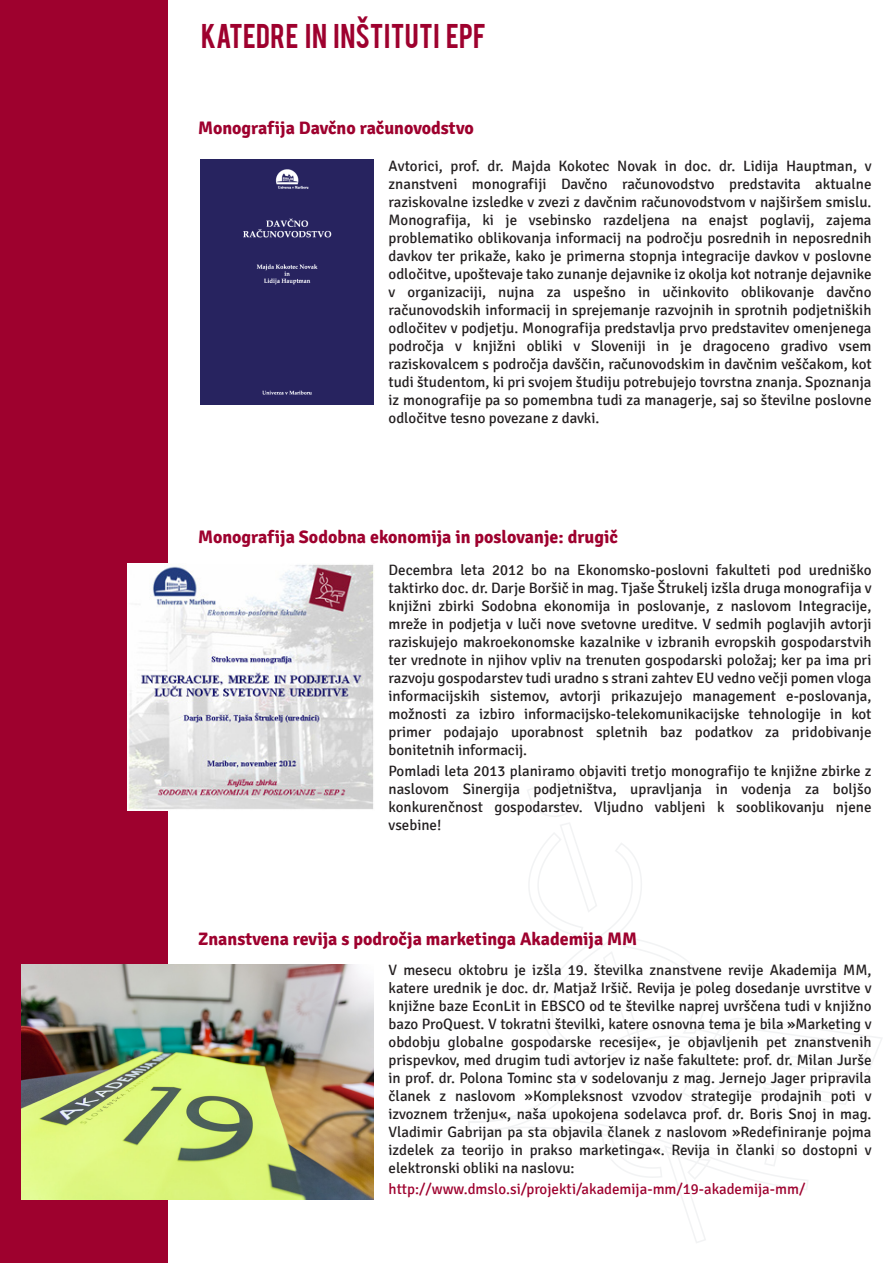
<style>
.page{position:relative;width:893px;height:1263px;background:#fff}
.page>*{position:absolute;margin:0;border:0;box-sizing:border-box;transform-origin:0 0}
.t1{font:27px "Bebas";letter-spacing:.015em;color:#9e012e}
.t2{font:700 18px "Signika";color:#9e012e}
.t3{font:15px/18px "Signika";color:#231f20;text-align:justify}
.t4{font:15px "Signika";color:#9e012e}
</style>
<div class="page">
<svg style="left:468px;top:774px;width:414px;height:469px"></svg>
<div style="left:0;top:0;width:168px;height:1263px;background:#9e012e"></div>
<div style="left:201px;top:160px;width:173px;height:244px;background:#27235f"></div>
<img style="left:128px;top:563px;width:246px;height:247px">
<img style="left:21px;top:964px;width:352px;height:235px">
<h1 class="t1" style="left:201px;top:16px;width:287px">KATEDRE IN INŠTITUTI EPF</h1>
<p class="t2" style="left:198px;top:117px;width:277px">Monografija Davčno računovodstvo</p>
<p class="t3" style="left:388px;top:157px;width:485px">Avtorici, prof. dr. Majda Kokotec Novak in doc. dr. Lidija Hauptman, v znanstveni monografiji Davčno računovodstvo predstavita aktualne raziskovalne izsledke v zvezi z davčnim računovodstvom v najširšem smislu.<br>Monografija, ki je vsebinsko razdeljena na enajst poglavij, zajema problematiko oblikovanja informacij na področju posrednih in neposrednih davkov ter prikaže, kako je primerna stopnja integracije davkov v poslovne odločitve, upoštevaje tako zunanje dejavnike iz okolja kot notranje dejavnike v organizaciji, nujna za uspešno in učinkovito oblikovanje davčno računovodskih informacij in sprejemanje razvojnih in sprotnih podjetniških odločitev v podjetju. Monografija predstavlja prvo predstavitev omenjenega področja v knjižni obliki v Sloveniji in je dragoceno gradivo vsem raziskovalcem s področja davščin, računovodskim in davčnim veščakom, kot tudi študentom, ki pri svojem študiju potrebujejo tovrstna znanja. Spoznanja iz monografije pa so pomembna tudi za managerje, saj so številne poslovne odločitve tesno povezane z davki.</p>
<p class="t2" style="left:198px;top:526px;width:421px">Monografija Sodobna ekonomija in poslovanje: drugič</p>
<p class="t3" style="left:388px;top:561px;width:485px">Decembra leta 2012 bo na Ekonomsko-poslovni fakulteti pod uredniško taktirko doc. dr. Darje Boršič in mag. Tjaše Štrukelj izšla druga monografija v knjižni zbirki Sodobna ekonomija in poslovanje, z naslovom Integracije, mreže in podjetja v luči nove svetovne ureditve. V sedmih poglavjih avtorji raziskujejo makroekonomske kazalnike v izbranih evropskih gospodarstvih ter vrednote in njihov vpliv na trenuten gospodarski položaj; ker pa ima pri razvoju gospodarstev tudi uradno s strani zahtev EU vedno večji pomen vloga informacijskih sistemov, avtorji prikazujejo management e-poslovanja, možnosti za izbiro informacijsko-telekomunikacijske tehnologije in kot primer podajajo uporabnost spletnih baz podatkov za pridobivanje bonitetnih informacij.</p>
<p class="t3" style="left:388px;top:762px;width:485px">Pomladi leta 2013 planiramo objaviti tretjo monografijo te knjižne zbirke z naslovom Sinergija podjetništva, upravljanja in vodenja za boljšo konkurenčnost gospodarstev. Vljudno vabljeni k sooblikovanju njene vsebine!</p>
<p class="t2" style="left:198px;top:928px;width:441px">Znanstvena revija s področja marketinga Akademija MM</p>
<p class="t3" style="left:388px;top:962px;width:485px">V mesecu oktobru je izšla 19. številka znanstvene revije Akademija MM, katere urednik je doc. dr. Matjaž Iršič. Revija je poleg dosedanje uvrstitve v knjižne baze EconLit in EBSCO od te številke naprej uvrščena tudi v knjižno bazo ProQuest. V tokratni številki, katere osnovna tema je bila »Marketing v obdobju globalne gospodarske recesije«, je objavljenih pet znanstvenih prispevkov, med drugim tudi avtorjev iz naše fakultete: prof. dr. Milan Jurše in prof. dr. Polona Tominc sta v sodelovanju z mag. Jernejo Jager pripravila članek z naslovom »Kompleksnost vzvodov strategije prodajnih poti v izvoznem trženju«, naša upokojena sodelavca prof. dr. Boris Snoj in mag.<br>Vladimir Gabrijan pa sta objavila članek z naslovom »Redefiniranje pojma izdelek za teorijo in prakso marketinga«. Revija in članki so dostopni v elektronski obliki na naslovu:</p>
<p class="t4" style="left:388px;top:1181px;width:418px">http://www.dmslo.si/projekti/akademija-mm/19-akademija-mm/</p>
</div>
